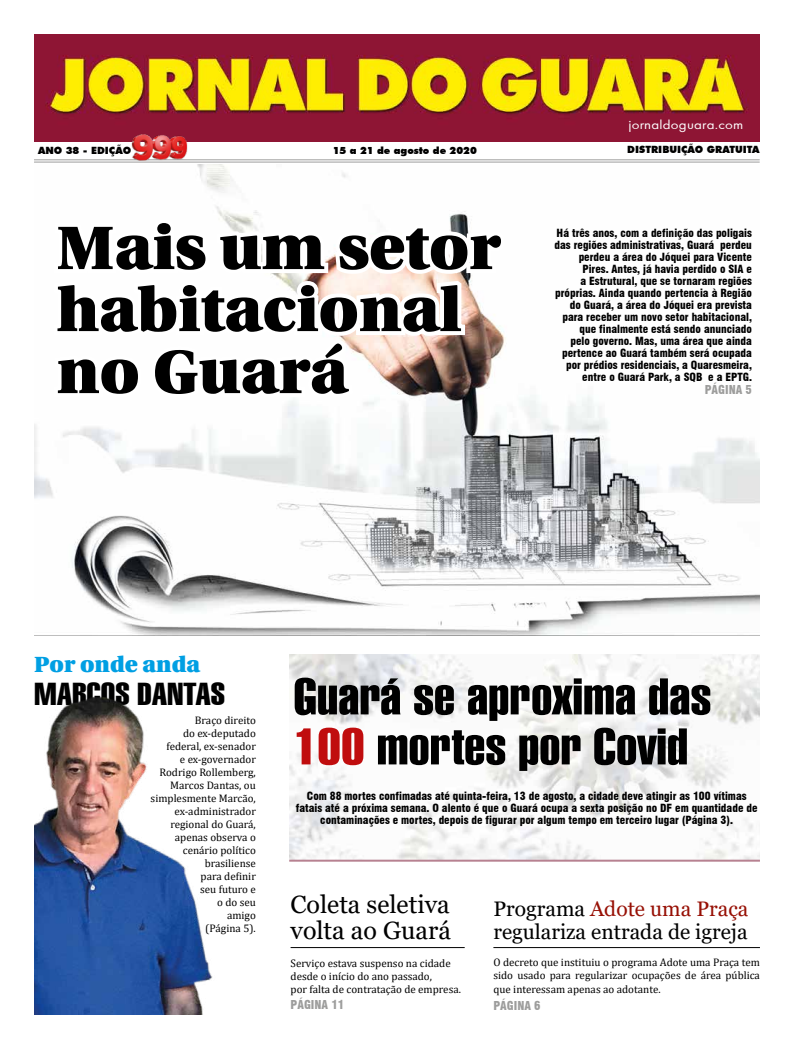
<style>
.page{position:relative;width:794px;height:1049px;background:#fff}
.page>*{position:absolute;margin:0;border:0;box-sizing:border-box;transform-origin:0 0}
.t1{font:900 61px/62px "Utopia";color:#000}
.t2{font:50px/50px "Swiss 911 BT Extra Compressed";color:#000;scale:1.25 1}
.t3{font:31px "Swiss 911 BT Extra Compressed";color:#000;scale:1.25 1}
.t4{font:25px/26px "Georgia";color:#000}
.t5{font:900 22px "Utopia";color:#009fe3}
.t6{font:21px/23px "Georgia";color:#000}
.t7{font:13px "Futura Ext Norma";letter-spacing:.015em;color:#fff}
.t8{font:900 condensed 12px "Swiss 721 BT";color:#9d9d9c}
.t9{font:900 condensed 11px/12px "Swiss 721 BT";color:#000;text-align:right}
.t10{font:11px/13px "Cambria";color:#000;text-align:right}
.t11{font:900 10px "Futura BT";color:#000}
.s1{color:#c00d0e}
.s2{color:#971005}
</style>
<div class="page">
<img style="left:34px;top:34px;width:726px;height:108px">
<hr style="left:34px;top:160px;width:725px;height:1px;background:#9d9d9c">
<hr style="left:34px;top:162px;width:725px;height:1px;background:#9d9d9c">
<img style="left:289px;top:655px;width:471px;height:205px">
<hr style="left:289px;top:860px;width:471px;height:2px;background:#b78191">
<img style="left:34px;top:164px;width:726px;height:471px">
<svg style="left:49px;top:212px;width:463px;height:193px"></svg>
<img style="left:34px;top:696px;width:179px;height:319px">
<hr style="left:290px;top:947px;width:175px;height:1px;background:#000">
<hr style="left:493px;top:947px;width:267px;height:1px;background:#000">
<img style="left:129px;top:130px;width:60px;height:32px">
<p class="t7" style="left:628px;top:119px;width:116px">jornaldoguara.com</p>
<p class="t11" style="left:38px;top:144px;width:95px">ANO 38 - EDIÇÃO</p>
<p class="t11" style="left:333px;top:144px;width:146px">15 a 21 de agosto de 2020</p>
<p class="t11" style="left:627px;top:144px;width:134px">DISTRIBUIÇÃO GRATUITA</p>
<h1 class="t1" style="left:57px;top:218px;width:445px">Mais um setor habitacional no Guará</h1>
<p class="t9" style="left:554px;top:227px;width:199px">Há três anos, com a definição das poligais das regiões administrativas, Guará perdeu perdeu a área do Jóquei para Vicente Pires. Antes, já havia perdido o SIA e<br>a Estrutural, que se tornaram regiões próprias. Ainda quando pertencia à Região do Guará, a área do Jóquei era prevista para receber um novo setor habitacional, que finalmente está sendo anunciado<br>pelo governo. Mas, uma área que ainda pertence ao Guará também será ocupada por prédios residenciais, a Quaresmeira, entre o Guará Park, a SQB e a EPTG.</p>
<p class="t8" style="left:704px;top:382px;width:49px">PÁGINA 5</p>
<h3 class="t5" style="left:34px;top:651px;width:168px">Por onde anda</h3>
<h3 class="t3" style="left:34px;top:677px;width:154px">MARCOS DANTAS</h3>
<p class="t10" style="left:151px;top:713px;width:107px">Braço direito<br>do ex-deputado federal, ex-senador<br>e ex-governador<br>Rodrigo Rollemberg,<br>Marcos Dantas, ou simplesmente Marcão, ex-administrador regional do Guará, apenas observa o cenário político brasiliense<br>para definir<br>seu futuro e<br>o do seu<br>amigo<br>(Página 5).</p>
<h2 class="t2" style="left:293px;top:672px;width:336px">Guará se aproxima das<br><span class="s1">100</span> mortes por Covid</h2>
<p class="t9" style="left:296px;top:790px;width:463px;text-align:center">Com 88 mortes confimadas até quinta-feira, 13 de agosto, a cidade deve atingir as 100 vítimas fatais até a próxima semana. O alento é que o Guará ocupa a sexta posição no DF em quantidade de contaminações e mortes, depois de figurar por algum tempo em terceiro lugar (Página 3).</p>
<h3 class="t4" style="left:290px;top:892px;width:162px">Coleta seletiva volta ao Guará</h3>
<p class="t10" style="left:290px;top:956px;width:172px;text-align:left">Serviço estava suspenso na cidade desde o início do ano passado,<br>por falta de contratação de empresa.</p>
<p class="t8" style="left:290px;top:997px;width:55px">PÁGINA 11</p>
<h3 class="t6" style="left:493px;top:897px;width:257px">Programa <span class="s2">Adote uma Praça </span>regulariza entrada de igreja</h3>
<p class="t10" style="left:493px;top:956px;width:268px;text-align:justify">O decreto que instituiu o programa Adote uma Praça tem sido usado para regularizar ocupações de área pública que interessam apenas ao adotante.</p>
<p class="t8" style="left:493px;top:998px;width:49px">PÁGINA 6</p>
</div>
